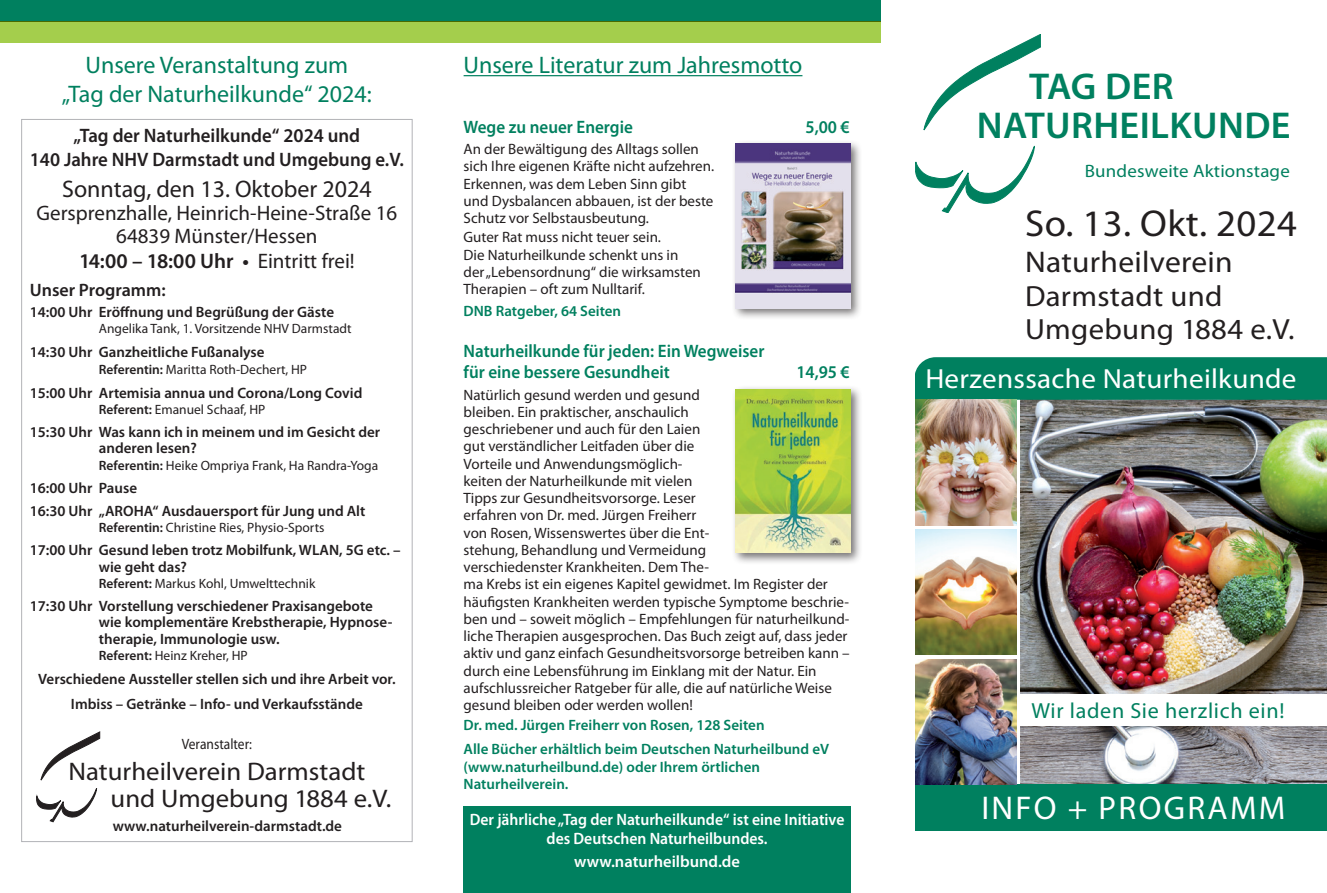
<style>
.page{position:relative;width:1327px;height:893px;background:#fff}
.page>*{position:absolute;margin:0;border:0;box-sizing:border-box;transform-origin:0 0}
.t1{font:600 37.5px/39px "Myriad Pro";letter-spacing:.01em;color:#00805f}
.t2{font:37.5px "Myriad Pro";letter-spacing:.01em;color:#231f20}
.t3{font:33px "Myriad Pro";letter-spacing:.07em;color:#fff}
.t4{font:30px "Myriad Pro";letter-spacing:.01em;color:#231f20;scale:1.05 1}
.t5{font:29.25px/33px "Myriad Pro";letter-spacing:.01em;color:#231f20;scale:1.05 1}
.t6{font:27.75px "Myriad Pro";letter-spacing:.01em;color:#fff;scale:1.05 1}
.t7{font:25.5px/27px "Myriad Pro";color:#231f20;scale:1.05 1}
.t8{font:24px/28.8px "Myriad Pro";color:#00805f;text-align:center}
.t9{font:24px "Myriad Pro";color:#231f20}
.t10{font:21.9px "Myriad Pro";letter-spacing:.03em;color:#00805f}
.t11{font:21px/23.9px "Myriad Pro";color:#231f20;text-align:center}
.t12{font:600 19.5px/23.4px "Myriad Pro";color:#231f20;text-align:center}
.t13{font:600 18px/21px "Myriad Pro";color:#00805f;scale:.95 1}
.t14{font:18px "Myriad Pro";letter-spacing:.01em;color:#00805f;scale:1.05 1}
.t15{font:600 18px "Myriad Pro";color:#231f20}
.t16{font:600 16.5px/19.8px "Myriad Pro";color:#fff;text-align:center;scale:.95 1}
.t17{font:600 16.5px "Myriad Pro";color:#fff}
.t18{font:15px/17.2px "Myriad Pro";color:#231f20}
.t19{font:600 15px/16.5px "Myriad Pro";color:#231f20}
.t20{font:600 15px/24.9px "Myriad Pro";color:#00805f}
.t21{font:15px "Myriad Pro";color:#231f20;scale:.9 1}
.t22{font:13.5px "Myriad Pro";color:#231f20}
.s1{font-weight:600}
</style>
<div class="page">
<div style="left:0;top:0;width:880px;height:21px;background:#00805f"></div>
<div style="left:0;top:21px;width:880px;height:22px;background:#a4ce4c"></div>
<svg style="left:923px;top:34px;width:118px;height:97px"></svg>
<svg style="left:915px;top:145px;width:120px;height:67px"></svg>
<div style="left:463px;top:807px;width:387px;height:86px;background:#00805f"></div>
<hr style="left:463px;top:75px;width:339px;height:1px;background:#00805f">
<div style="left:731px;top:385px;width:132px;height:180px;background:#231f20;opacity:.63"></div>
<img style="left:735px;top:389px;width:115px;height:164px">
<img style="left:1020px;top:400px;width:307px;height:384px">
<div style="left:915px;top:357px;width:412px;height:43px;background:#00805f"></div>
<div style="left:1009px;top:694px;width:318px;height:31px;background:#fff"></div>
<div style="left:731px;top:140px;width:131px;height:180px;background:#231f20;opacity:.63"></div>
<img style="left:735px;top:144px;width:115px;height:164px">
<img style="left:915px;top:529px;width:101px;height:126px">
<img style="left:915px;top:400px;width:101px;height:125px">
<div style="left:914px;top:784px;width:413px;height:47px;background:#00805f"></div>
<img style="left:915px;top:659px;width:101px;height:125px">
<svg style="left:41px;top:732px;width:59px;height:49px"></svg>
<svg style="left:36px;top:788px;width:61px;height:34px"></svg>
<h3 class="t8" style="left:62px;top:50px;width:311px">Unsere Veranstaltung zum „Tag der Naturheilkunde“ 2024:</h3>
<h3 class="t12" style="left:30px;top:123px;width:375px">„Tag der Naturheilkunde“ 2024 und<br>140 Jahre NHV Darmstadt und Umgebung e.V.</h3>
<h3 class="t9" style="left:62px;top:174px;width:311px">Sonntag, den 13. Oktober 2024</h3>
<h3 class="t11" style="left:37px;top:201px;width:362px">Gersprenzhalle, Heinrich-Heine-Straße 16<br>64839 Münster/Hessen<br><span class="s1">14:00 – 18:00 Uhr •</span> Eintritt frei!</h3>
<p class="t15" style="left:30px;top:278px;width:137px">Unser Programm:</p>
<p class="t19" style="left:30px;top:303px;width:306px">14:00 Uhr Eröffnung und Begrüßung der Gäste</p>
<p class="t22" style="left:99px;top:320px;width:254px">Angelika Tank, 1. Vorsitzende NHV Darmstadt</p>
<p class="t19" style="left:30px;top:343px;width:236px">14:30 Uhr Ganzheitliche Fußanalyse</p>
<p class="t22" style="left:99px;top:361px;width:210px"><span class="s1">Referentin:</span> Maritta Roth-Dechert, HP</p>
<p class="t19" style="left:30px;top:384px;width:334px">15:00 Uhr Artemisia annua und Corona/Long Covid</p>
<p class="t22" style="left:99px;top:401px;width:168px"><span class="s1">Referent:</span> Emanuel Schaaf, HP</p>
<p class="t19" style="left:99px;top:423px;width:283px;text-indent:-69px">15:30 Uhr Was kann ich in meinem und im Gesicht der anderen lesen?</p>
<p class="t22" style="left:99px;top:457px;width:281px"><span class="s1">Referentin:</span> Heike Ompriya Frank, Ha Randra-Yoga</p>
<p class="t19" style="left:30px;top:476px;width:337px;line-height:22.8px">16:00 Uhr Pause<br>16:30 Uhr „AROHA“ Ausdauersport für Jung und Alt</p>
<p class="t22" style="left:99px;top:519px;width:227px"><span class="s1">Referentin:</span> Christine Ries, Physio-Sports</p>
<p class="t19" style="left:99px;top:541px;width:303px;text-indent:-69px">17:00 Uhr Gesund leben trotz Mobilfunk, WLAN, 5G etc. – wie geht das?</p>
<p class="t22" style="left:99px;top:575px;width:218px"><span class="s1">Referent:</span> Markus Kohl, Umwelttechnik</p>
<p class="t19" style="left:99px;top:597px;width:295px;text-indent:-69px">17:30 Uhr Vorstellung verschiedener Praxisangebote wie komplementäre Krebstherapie, Hypnose&shy;therapie, Immunologie usw.</p>
<p class="t22" style="left:99px;top:648px;width:150px"><span class="s1">Referent:</span> Heinz Kreher, HP</p>
<p class="t19" style="left:38px;top:667px;width:359px;line-height:24.3px;text-align:center">Verschiedene Aussteller stellen sich und ihre Arbeit vor.<br>Imbiss – Getränke – Info- und Verkaufsstände</p>
<p class="t21" style="left:182px;top:735px;width:79px">Veranstalter:</p>
<h3 class="t7" style="left:111px;top:757px;width:269px;text-indent:-42px">Naturheilverein Darmstadt und Umgebung 1884 e.V.</h3>
<p class="t19" style="left:113px;top:817px;width:231px">www.naturheilverein-darmstadt.de</p>
<h3 class="t8" style="left:463px;top:50px;width:340px">Unsere Literatur zum Jahresmotto</h3>
<p class="t13" style="left:463px;top:116px;width:180px">Wege zu neuer Energie</p>
<p class="t13" style="left:805px;top:116px;width:48px">5,00 €</p>
<p class="t18" style="left:463px;top:140px;width:252px">An der Bewältigung des Alltags sollen sich Ihre eigenen Kräfte nicht aufzehren.<br>Erkennen, was dem Leben Sinn gibt und Dysbalancen abbauen, ist der beste Schutz vor Selbstausbeutung.</p>
<p class="t18" style="left:463px;top:229px;width:239px">Guter Rat muss nicht teuer sein.<br>Die Naturheilkunde schenkt uns in der „Lebensordnung“ die wirksamsten Therapien – oft zum Nulltarif.</p>
<p class="t20" style="left:463px;top:298px;width:159px">DNB Ratgeber, 64 Seiten</p>
<p class="t13" style="left:463px;top:340px;width:318px">Naturheilkunde für jeden: Ein Wegweiser für eine bessere Gesundheit</p>
<p class="t13" style="left:796px;top:361px;width:58px">14,95 €</p>
<p class="t18" style="left:463px;top:386px;width:388px">Natürlich gesund werden und gesund<br>bleiben. Ein praktischer, anschaulich<br>geschriebener und auch für den Laien<br>gut verständlicher Leitfaden über die<br>Vorteile und Anwendungsmöglich-<br>keiten der Naturheilkunde mit vielen<br>Tipps zur Gesundheitsvorsorge. Leser<br>erfahren von Dr. med. Jürgen Freiherr<br>von Rosen, Wissenswertes über die Ent-<br>stehung, Behandlung und Vermeidung<br>verschiedenster Krankheiten. Dem The-<br>ma Krebs ist ein eigenes Kapitel gewidmet. Im Register der häufigsten Krankheiten werden typische Symptome beschrie&shy;ben und – soweit möglich – Empfehlungen für naturheilkund&shy;liche Therapien ausgesprochen. Das Buch zeigt auf, dass jeder aktiv und ganz einfach Gesundheitsvorsorge betreiben kann – durch eine Lebensführung im Einklang mit der Natur. Ein aufschlussreicher Ratgeber für alle, die auf natürliche Weise gesund bleiben oder werden wollen!</p>
<p class="t20" style="left:463px;top:712px;width:367px">Dr. med. Jürgen Freiherr von Rosen, 128 Seiten<br>Alle Bücher erhältlich beim Deutschen Naturheilbund eV</p>
<p class="t20" style="left:463px;top:758px;width:298px;line-height:17.5px">(www.naturheilbund.de) oder Ihrem örtlichen<br>Naturheilverein.</p>
<p class="t16" style="left:470px;top:809px;width:396px">Der jährliche „Tag der Naturheilkunde“ ist eine Initiative des Deutschen Naturheilbundes.</p>
<p class="t17" style="left:574px;top:851px;width:167px">www.naturheilbund.de</p>
<h1 class="t1" style="left:977px;top:66px;width:315px;text-indent:52px">TAG DER<br>NATURHEILKUNDE</h1>
<p class="t14" style="left:1085px;top:160px;width:197px">Bundesweite Aktionstage</p>
<h1 class="t2" style="left:1025px;top:201px;width:273px">So. 13. Okt. 2024</h1>
<h3 class="t4" style="left:1025px;top:244px;width:199px">Naturheilverein</h3>
<h3 class="t5" style="left:1025px;top:279px;width:258px">Darmstadt und<br>Umgebung 1884 e.V.</h3>
<h3 class="t6" style="left:925px;top:362px;width:355px">Herzenssache Naturheilkunde</h3>
<h3 class="t10" style="left:1031px;top:697px;width:254px">Wir laden Sie herzlich ein!</h3>
<h2 class="t3" style="left:981px;top:787px;width:305px">INFO + PROGRAMM</h2>
</div>
